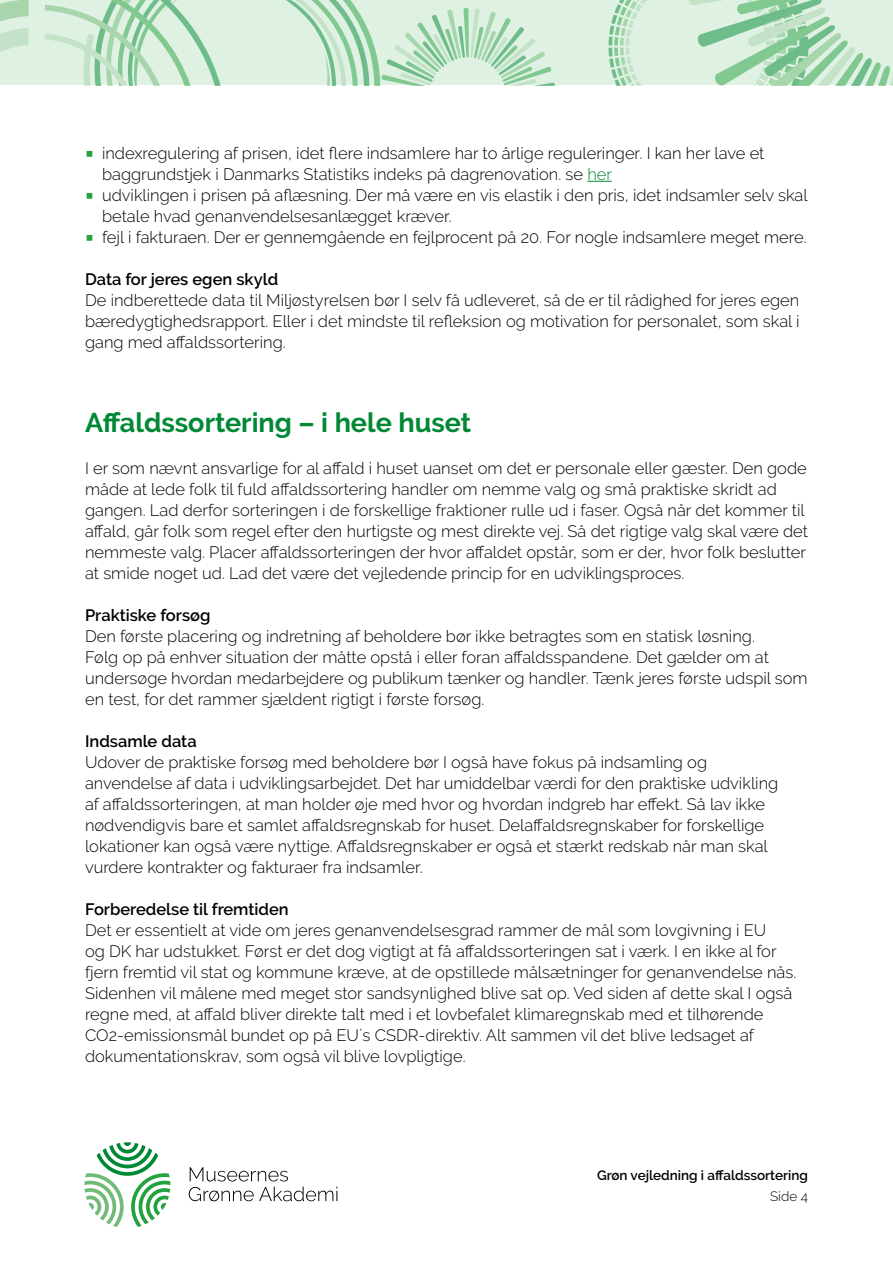
<style>
.page{position:relative;width:893px;height:1263px;background:#fff}
.page>*{position:absolute;margin:0;border:0;box-sizing:border-box;transform-origin:0 0}
.t1{font:700 27px "Raleway";color:#008834}
.t2{font:300 16.5px/21px "Raleway";color:#000}
.t3{font:600 16.5px "Raleway";color:#000}
.t4{font:600 13.5px "Raleway";color:#000}
.t5{font:300 13.5px "Raleway";color:#000}
.s1{color:#008834}
</style>
<div class="page">
<svg style="left:84px;top:1142px;width:86px;height:85px"></svg>
<svg style="left:189px;top:1167px;width:148px;height:34px"></svg>
<div style="left:0;top:0;width:893px;height:85px;background:#def1e2"></div>
<svg style="left:609px;top:0;width:38px;height:85px"></svg>
<svg style="left:688px;top:0;width:205px;height:86px"></svg>
<svg style="left:0;top:0;width:29px;height:52px"></svg>
<svg style="left:45px;top:0;width:510px;height:85px"></svg>
<svg style="left:587px;top:181px;width:25px;height:1px"></svg>
<p class="t2" style="left:102px;top:143px;width:707px">indexregulering af prisen, idet flere indsamlere har to årlige reguleringer. I kan her lave et baggrundstjek i Danmarks Statistiks indeks på dagrenovation. se <span class="s1">her<br></span>udviklingen i prisen på aflæsning. Der må være en vis elastik i den pris, idet indsamler selv skal betale hvad genanvendelsesanlægget kræver.<br>fejl i fakturaen. Der er gennemgående en fejlprocent på 20. For nogle indsamlere meget mere.</p>
<p class="t3" style="left:85px;top:270px;width:195px">Data for jeres egen skyld</p>
<p class="t2" style="left:85px;top:290px;width:716px;text-align:justify">De indberettede data til Miljøstyrelsen bør I selv få udleveret, så de er til rådighed for jeres egen bæredygtighedsrapport. Eller i det mindste til refleksion og motivation for personalet, som skal i gang med affaldssortering.</p>
<h1 class="t1" style="left:85px;top:407px;width:388px">Affaldssortering – i hele huset</h1>
<p class="t2" style="left:85px;top:458px;width:724px">I er som nævnt ansvarlige for al affald i huset uanset om det er personale eller gæster. Den gode måde at lede folk til fuld affaldssortering handler om nemme valg og små praktiske skridt ad gangen. Lad derfor sorteringen i de forskellige fraktioner rulle ud i faser. Også når det kommer til affald, går folk som regel efter den hurtigste og mest direkte vej. Så det rigtige valg skal være det nemmeste valg. Placer affaldssorteringen der hvor affaldet opstår, som er der, hvor folk beslutter at smide noget ud. Lad det være det vejledende princip for en udviklingsproces.</p>
<p class="t3" style="left:85px;top:606px;width:127px">Praktiske forsøg</p>
<p class="t2" style="left:85px;top:626px;width:724px">Den første placering og indretning af beholdere bør ikke betragtes som en statisk løsning.<br>Følg op på enhver situation der måtte opstå i eller foran affaldsspandene. Det gælder om at undersøge hvordan medarbejdere og publikum tænker og handler. Tænk jeres første udspil som en test, for det rammer sjældent rigtigt i første forsøg.</p>
<p class="t3" style="left:85px;top:732px;width:113px">Indsamle data</p>
<p class="t2" style="left:85px;top:752px;width:695px">Udover de praktiske forsøg med beholdere bør I også have fokus på indsamling og anvendelse af data i udviklingsarbejdet. Det har umiddelbar værdi for den praktiske udvikling af affaldssorteringen, at man holder øje med hvor og hvordan indgreb har effekt. Så lav ikke nødvendigvis bare et samlet affaldsregnskab for huset. Delaffaldsregnskaber for forskellige lokationer kan også være nyttige. Affaldsregnskaber er også et stærkt redskab når man skal vurdere kontrakter og fakturaer fra indsamler.</p>
<p class="t3" style="left:85px;top:900px;width:205px">Forberedelse til fremtiden</p>
<p class="t2" style="left:85px;top:920px;width:713px">Det er essentielt at vide om jeres genanvendelsesgrad rammer de mål som lovgivning i EU<br>og DK har udstukket. Først er det dog vigtigt at få affaldssorteringen sat i værk. I en ikke al for fjern fremtid vil stat og kommune kræve, at de opstillede målsætninger for genanvendelse nås.<br>Sidenhen vil målene med meget stor sandsynlighed blive sat op. Ved siden af dette skal I også regne med, at affald bliver direkte talt med i et lovbefalet klimaregnskab med et tilhørende CO2-emissionsmål bundet op på EU´s CSDR-direktiv. Alt sammen vil det blive ledsaget af dokumentationskrav, som også vil blive lovpligtige.</p>
<p class="t4" style="left:597px;top:1167px;width:212px">Grøn vejledning i affaldssortering</p>
<p class="t5" style="left:770px;top:1191px;width:39px">Side 4</p>
</div>
